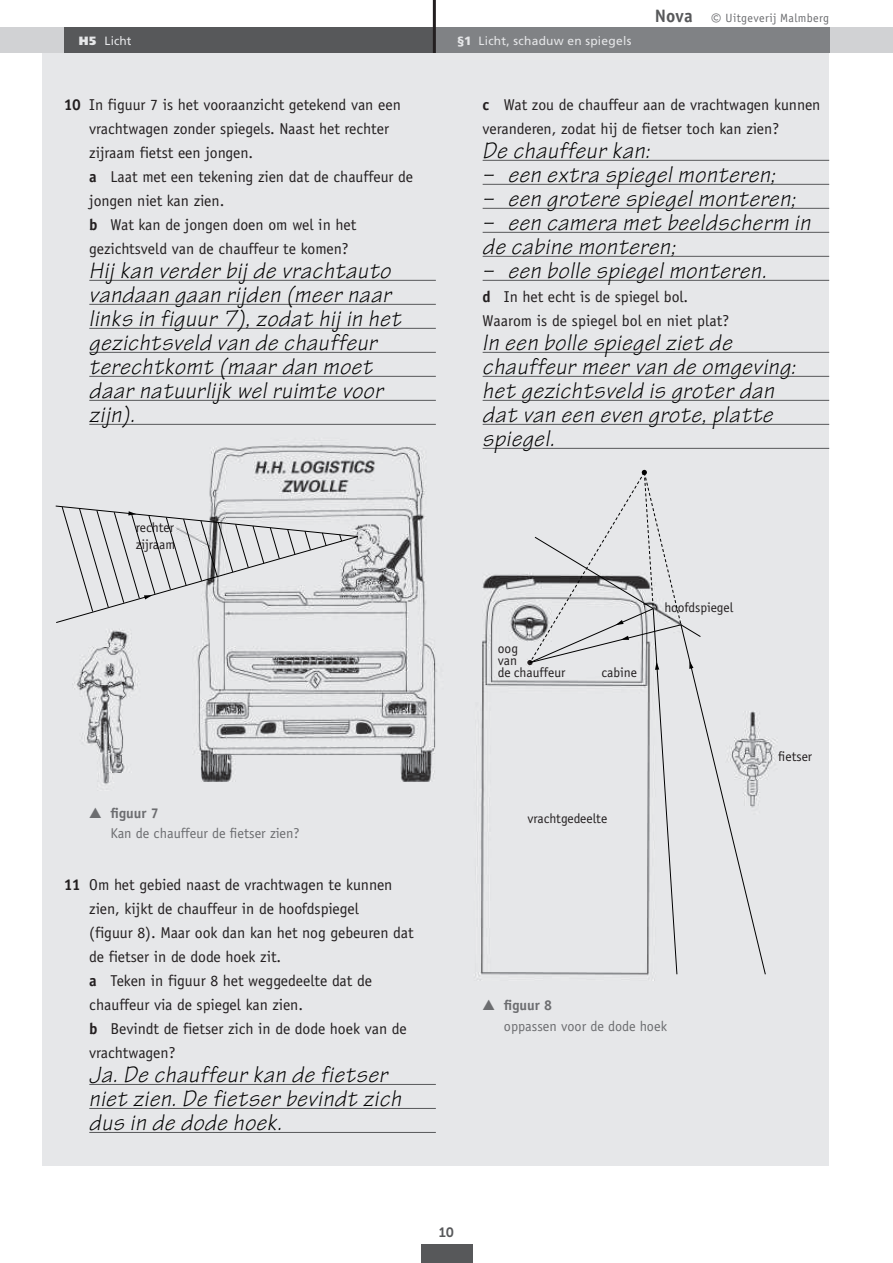
<style>
.page{position:relative;width:893px;height:1263px;background:#fff}
.page>*{position:absolute;margin:0;border:0;box-sizing:border-box;transform-origin:0 0}
.t1{font:italic 24px/24px "Tekton Pro";letter-spacing:.045em;color:#000}
.t2{font:15.75px/24px "Officina Sans Std";color:#231f20}
.t3{font:14.25px/21px "Officina Sans Std";color:#6c6d70}
.t4{font:13.5px/12px "Officina Sans Std";color:#231f20}
.t5{font:13.5px "Museo 700";color:#57585a}
.t6{font:12px "Frutiger LT Std";letter-spacing:.02em;color:#e6e7e9}
.t7{font:12px "Officina Sans Std";letter-spacing:.025em;color:#6c6d70}
.s1{font-weight:900}
.s2{font-weight:700;font-size:18px;color:#57585a}
.s3{font-size:19.5px}
.s4{font-weight:700}
</style>
<div class="page">
<div style="left:0;top:28px;width:893px;height:25px;background:#d1d2d4"></div>
<div style="left:299px;top:28px;width:530px;height:25px;background:#808285"></div>
<div style="left:64px;top:28px;width:370px;height:25px;background:#57585a"></div>
<hr style="left:433px;top:0;width:3px;height:53px;background:#231f20">
<div style="left:43px;top:53px;width:786px;height:1113px;background:#e6e7e9"></div>
<hr style="left:89px;top:280px;width:347px;height:1px;background:#57585a">
<hr style="left:89px;top:304px;width:347px;height:1px;background:#57585a">
<hr style="left:89px;top:328px;width:347px;height:1px;background:#57585a">
<hr style="left:89px;top:352px;width:347px;height:1px;background:#57585a">
<hr style="left:89px;top:376px;width:347px;height:1px;background:#57585a">
<hr style="left:89px;top:400px;width:347px;height:1px;background:#57585a">
<hr style="left:89px;top:424px;width:347px;height:1px;background:#57585a">
<hr style="left:89px;top:1084px;width:347px;height:1px;background:#57585a">
<hr style="left:89px;top:1108px;width:347px;height:1px;background:#57585a">
<hr style="left:89px;top:1132px;width:347px;height:1px;background:#57585a">
<hr style="left:483px;top:160px;width:346px;height:1px;background:#57585a">
<hr style="left:483px;top:184px;width:346px;height:1px;background:#57585a">
<hr style="left:483px;top:208px;width:346px;height:1px;background:#57585a">
<hr style="left:483px;top:232px;width:346px;height:1px;background:#57585a">
<hr style="left:483px;top:256px;width:346px;height:1px;background:#57585a">
<hr style="left:483px;top:280px;width:346px;height:1px;background:#57585a">
<hr style="left:483px;top:352px;width:346px;height:1px;background:#57585a">
<hr style="left:483px;top:376px;width:346px;height:1px;background:#57585a">
<hr style="left:483px;top:400px;width:346px;height:1px;background:#57585a">
<hr style="left:483px;top:424px;width:346px;height:1px;background:#57585a">
<hr style="left:483px;top:448px;width:346px;height:1px;background:#57585a">
<img style="left:72px;top:445px;width:365px;height:339px">
<svg style="left:55px;top:505px;width:303px;height:118px"></svg>
<img style="left:475px;top:574px;width:301px;height:406px">
<svg style="left:527px;top:470px;width:239px;height:505px"></svg>
<div style="left:421px;top:1244px;width:51px;height:19px;background:#57585a"></div>
<p class="t6" style="left:79px;top:34px;width:54px"><span class="s1">H5</span> Licht</p>
<p class="t6" style="left:457px;top:34px;width:176px"><span class="s1">§1</span> Licht, schaduw en spiegels</p>
<p class="t7" style="left:655px;top:11px;width:176px"><span class="s2">Nova</span> <span class="s3">©</span> Uitgeverij Malmberg</p>
<p class="t2" style="left:89px;top:92px;width:325px;text-indent:-26px"><span class="s4">10</span> In figuur 7 is het vooraanzicht getekend van een vrachtwagen zonder spiegels. Naast het rechter zijraam fietst een jongen.<br><span class="s4">a</span> Laat met een tekening zien dat de chauffeur de jongen niet kan zien.<br><span class="s4">b</span> Wat kan de jongen doen om wel in het gezichtsveld van de chauffeur te komen?</p>
<h1 class="t1" style="left:89px;top:259px;width:313px">Hij kan verder bij de vrachtauto vandaan gaan rijden (meer naar links in figuur 7), zodat hij in het gezichtsveld van de chauffeur terechtkomt (maar dan moet daar natuurlijk wel ruimte voor zijn).</h1>
<p class="t4" style="left:136px;top:519px;width:41px;line-height:16.5px">rechter zijraam</p>
<p class="t3" style="left:111px;top:803px;width:190px;line-height:20.2px;text-indent:-21px">▲ <span class="s4">figuur 7<br></span>Kan de chauffeur de fietser zien?</p>
<p class="t2" style="left:89px;top:873px;width:326px;text-indent:-26px"><span class="s4">11</span> Om het gebied naast de vrachtwagen te kunnen zien, kijkt de chauffeur in de hoofdspiegel<br>(figuur 8). Maar ook dan kan het nog gebeuren dat de fietser in de dode hoek zit.<br><span class="s4">a</span> Teken in figuur 8 het weggedeelte dat de chauffeur via de spiegel kan zien.<br><span class="s4">b</span> Bevindt de fietser zich in de dode hoek van de vrachtwagen?</p>
<h1 class="t1" style="left:89px;top:1063px;width:313px">Ja. De chauffeur kan de fietser niet zien. De fietser bevindt zich dus in de dode hoek.</h1>
<p class="t2" style="left:483px;top:92px;width:339px"><span class="s4">c</span> Wat zou de chauffeur aan de vrachtwagen kunnen veranderen, zodat hij de fietser toch kan zien?</p>
<h1 class="t1" style="left:483px;top:139px;width:168px">De chauffeur kan:</h1>
<h1 class="t1" style="left:483px;top:163px;width:294px">– een extra spiegel monteren;</h1>
<h1 class="t1" style="left:483px;top:187px;width:314px">– een grotere spiegel monteren;</h1>
<h1 class="t1" style="left:483px;top:211px;width:329px">– een camera met beeldscherm in de cabine monteren;</h1>
<h1 class="t1" style="left:483px;top:259px;width:285px">– een bolle spiegel monteren.</h1>
<p class="t2" style="left:483px;top:284px;width:248px"><span class="s4">d</span> In het echt is de spiegel bol.<br>Waarom is de spiegel bol en niet plat?</p>
<h1 class="t1" style="left:483px;top:331px;width:314px">In een bolle spiegel ziet de chauffeur meer van de omgeving: het gezichtsveld is groter dan dat van een even grote, platte spiegel.</h1>
<p class="t4" style="left:498px;top:642px;width:69px">oog<br>van<br>de chauffeur</p>
<p class="t4" style="left:601px;top:666px;width:37px">cabine</p>
<p class="t4" style="left:664px;top:602px;width:70px">hoofdspiegel</p>
<p class="t4" style="left:527px;top:812px;width:81px">vrachtgedeelte</p>
<p class="t4" style="left:778px;top:750px;width:36px">fietser</p>
<p class="t3" style="left:504px;top:995px;width:165px;text-indent:-21px">▲ <span class="s4">figuur 8<br></span>oppassen voor de dode hoek</p>
<p class="t5" style="left:439px;top:1225px;width:17px">10</p>
</div>
